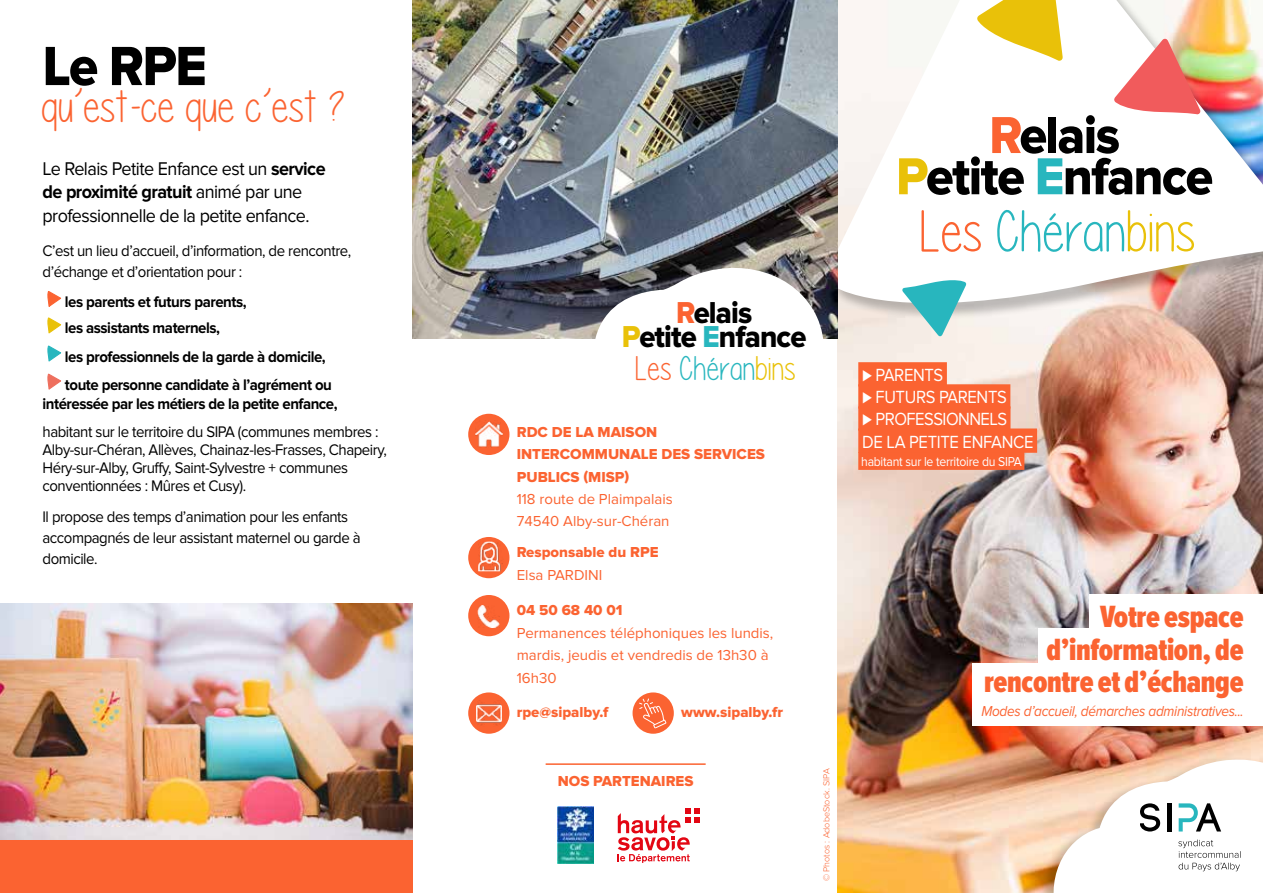
<style>
.page{position:relative;width:1263px;height:893px;background:#fff}
.page>*{position:absolute;margin:0;border:0;box-sizing:border-box;transform-origin:0 0}
.t1{font:58.95px "Please write me a song";color:#28b6be}
.t2{font:57.15px "Proxima Nova Extrabld";color:#000;scale:.93 1}
.t3{font:53.85px/41.2px "Proxima Nova Extrabld";letter-spacing:-.03em;color:#000;text-align:center;scale:.93 1}
.t4{font:45.75px "Please write me a song";color:#fb6331}
.t5{font:34.35px "Please write me a song";color:#28b6be}
.t6{font:900 31.8px/32.5px "Proxima Nova Ex Cn";letter-spacing:-.01em;color:#fb6331;text-align:right}
.t7{font:31.35px/24px "Proxima Nova Extrabld";letter-spacing:-.03em;color:#000;text-align:center;scale:.93 1}
.t8{font:19.05px/23.9px "Proxima Nova";letter-spacing:-.03em;color:#000;scale:.94 1}
.t9{font:18.3px/22px "Proxima Nova";letter-spacing:-.02em;color:#fff;scale:.91 1}
.t10{font:15.9px/21px "Proxima Nova";letter-spacing:-.03em;color:#000;scale:.94 1}
.t11{font:700 15.9px/26.5px "Proxima Nova";letter-spacing:-.03em;color:#000;scale:.94 1}
.t12{font:15px/22.5px "Proxima Nova";color:#fb6331}
.t13{font:15px/22.5px "Proxima Nova Extrabld";color:#fb6331}
.t14{font:italic 14.85px "Proxima Nova";letter-spacing:-.02em;color:#fb6331;scale:.91 1}
.t15{font:13.35px "Proxima Nova";letter-spacing:-.02em;color:#fff;scale:.91 1}
.t16{font:300 9px "Proxima Nova";color:#fb6331}
.s1{font-weight:700}
.s2{color:#fb6331}
.s3{color:#e9c109}
.s4{color:#28b6be}
</style>
<div class="page">
<img style="left:838px;top:418px;width:425px;height:475px">
<svg style="left:618px;top:808px;width:82px;height:55px"></svg>
<img style="left:558px;top:807px;width:35px;height:56px">
<hr style="left:546px;top:763px;width:160px;height:2px;background:#fb6331">
<svg style="left:47px;top:291px;width:15px;height:16px"></svg>
<svg style="left:47px;top:318px;width:15px;height:16px"></svg>
<svg style="left:47px;top:346px;width:15px;height:16px"></svg>
<svg style="left:47px;top:374px;width:14px;height:16px"></svg>
<div style="left:1038px;top:756px;width:225px;height:137px;background:#000;opacity:.21"></div>
<div style="left:0;top:774px;width:412px;height:119px;background:#fb6331"></div>
<svg style="left:1044px;top:747px;width:219px;height:146px"></svg>
<img style="left:837px;top:0;width:426px;height:418px">
<svg style="left:974px;top:0;width:92px;height:168px"></svg>
<svg style="left:1111px;top:33px;width:92px;height:106px"></svg>
<svg style="left:900px;top:280px;width:68px;height:60px;background:#91d1d2"></svg>
<img style="left:412px;top:0;width:426px;height:338px">
<svg style="left:586px;top:255px;width:251px;height:84px"></svg>
<img style="left:0;top:604px;width:412px;height:236px">
<div style="left:468px;top:537px;width:41px;height:41px;background:#fb6331;border-radius:50%"></div>
<img style="left:478px;top:542px;width:30px;height:29px">
<div style="left:468px;top:414px;width:41px;height:41px;background:#fb6331;border-radius:50%"></div>
<img style="left:475px;top:421px;width:27px;height:27px">
<div style="left:468px;top:595px;width:41px;height:41px;background:#fb6331;border-radius:50%"></div>
<img style="left:478px;top:605px;width:22px;height:23px">
<div style="left:468px;top:692px;width:41px;height:42px;background:#fb6331;border-radius:50%"></div>
<img style="left:476px;top:702px;width:26px;height:24px">
<svg style="left:632px;top:692px;width:42px;height:42px"></svg>
<svg style="left:639px;top:698px;width:27px;height:31px"></svg>
<div style="left:858px;top:362px;width:89px;height:24px;background:#fb6331"></div>
<div style="left:858px;top:384px;width:152px;height:25px;background:#fb6331"></div>
<div style="left:858px;top:406px;width:152px;height:25px;background:#fb6331"></div>
<div style="left:858px;top:428px;width:179px;height:25px;background:#fb6331"></div>
<div style="left:973px;top:698px;width:290px;height:27px;background:#fff"></div>
<div style="left:1089px;top:595px;width:174px;height:36px;background:#fff"></div>
<div style="left:1039px;top:628px;width:224px;height:37px;background:#fff"></div>
<div style="left:973px;top:664px;width:290px;height:36px;background:#fff"></div>
<div style="left:858px;top:452px;width:166px;height:18px;background:#fb6331"></div>
<h2 class="t2" style="left:43px;top:33px;width:178px">Le RPE</h2>
<h3 class="t4" style="left:43px;top:83px;width:305px">qu’est-ce que c’est ?</h3>
<p class="t8" style="left:43px;top:157px;width:303px">Le Relais Petite Enfance est un <span class="s1">service de proximité gratuit</span> animé par une professionnelle de la petite enfance.</p>
<p class="t10" style="left:43px;top:241px;width:330px">C’est un lieu d’accueil, d’information, de rencontre, d’échange et d’orientation pour :</p>
<p class="t11" style="left:65px;top:289px;width:195px">les parents et futurs parents, les assistants maternels,</p>
<p class="t11" style="left:65px;top:343px;width:285px;line-height:28px">les professionnels de la garde à domicile, toute personne candidate à l’agrément ou</p>
<p class="t11" style="left:43px;top:391px;width:315px">intéressée par les métiers de la petite enfance,</p>
<p class="t10" style="left:43px;top:423px;width:368px;line-height:18px">habitant sur le territoire du SIPA (communes membres :<br>Alby-sur-Chéran, Allèves, Chainaz-les-Frasses, Chapeiry, Héry-sur-Alby, Gruffy, Saint-Sylvestre + communes conventionnées : Mûres et Cusy).</p>
<p class="t10" style="left:43px;top:507px;width:340px">Il propose des temps d’animation pour les enfants accompagnés de leur assistant maternel ou garde à domicile.</p>
<h3 class="t7" style="left:622px;top:301px;width:200px"><span class="s2">R</span>elais<br><span class="s3">P</span>etite <span class="s4">E</span>nfance</h3>
<h3 class="t5" style="left:635px;top:351px;width:163px"><span class="s2">Les</span> Chéran<span class="s3">bins</span></h3>
<p class="t13" style="left:517px;top:421px;width:250px">RDC DE LA MAISON<br>INTERCOMMUNALE DES SERVICES<br>PUBLICS (MISP)</p>
<p class="t12" style="left:517px;top:488px;width:157px">118 route de Plaimpalais<br>74540 Alby-sur-Chéran</p>
<p class="t13" style="left:517px;top:541px;width:143px">Responsable du RPE</p>
<p class="t12" style="left:517px;top:564px;width:87px">Elsa PARDINI</p>
<p class="t13" style="left:517px;top:599px;width:107px">04 50 68 40 01</p>
<p class="t12" style="left:517px;top:622px;width:258px">Permanences téléphoniques les lundis, mardis, jeudis et vendredis de 13h30 à<br>16h30</p>
<p class="t13" style="left:517px;top:701px;width:93px">rpe@sipalby.f</p>
<p class="t13" style="left:681px;top:701px;width:103px">www.sipalby.fr</p>
<p class="t13" style="left:558px;top:770px;width:137px">NOS PARTENAIRES</p>
<p class="t16" style="left:821px;top:881px;width:114px;rotate:-90deg">© Photos : AdobeStock. SIPA</p>
<h3 class="t3" style="left:896px;top:116px;width:342px"><span class="s2">R</span>elais<br><span class="s3">P</span>etite <span class="s4">E</span>nfance</h3>
<h1 class="t1" style="left:919px;top:201px;width:279px"><span class="s2">Les</span> Chéran<span class="s3">bins</span></h1>
<p class="t9" style="left:862px;top:364px;width:190px">⊲ PARENTS<br>⊲ FUTURS PARENTS<br>⊲ PROFESSIONNELS<br>DE LA PETITE ENFANCE</p>
<p class="t15" style="left:861px;top:454px;width:178px">habitant sur le territoire du SIPA</p>
<h3 class="t6" style="left:984px;top:601px;width:261px">Votre espace d’information, de rencontre et d’échange</h3>
<p class="t14" style="left:981px;top:703px;width:290px">Modes d’accueil, démarches administratives...</p>
</div>
